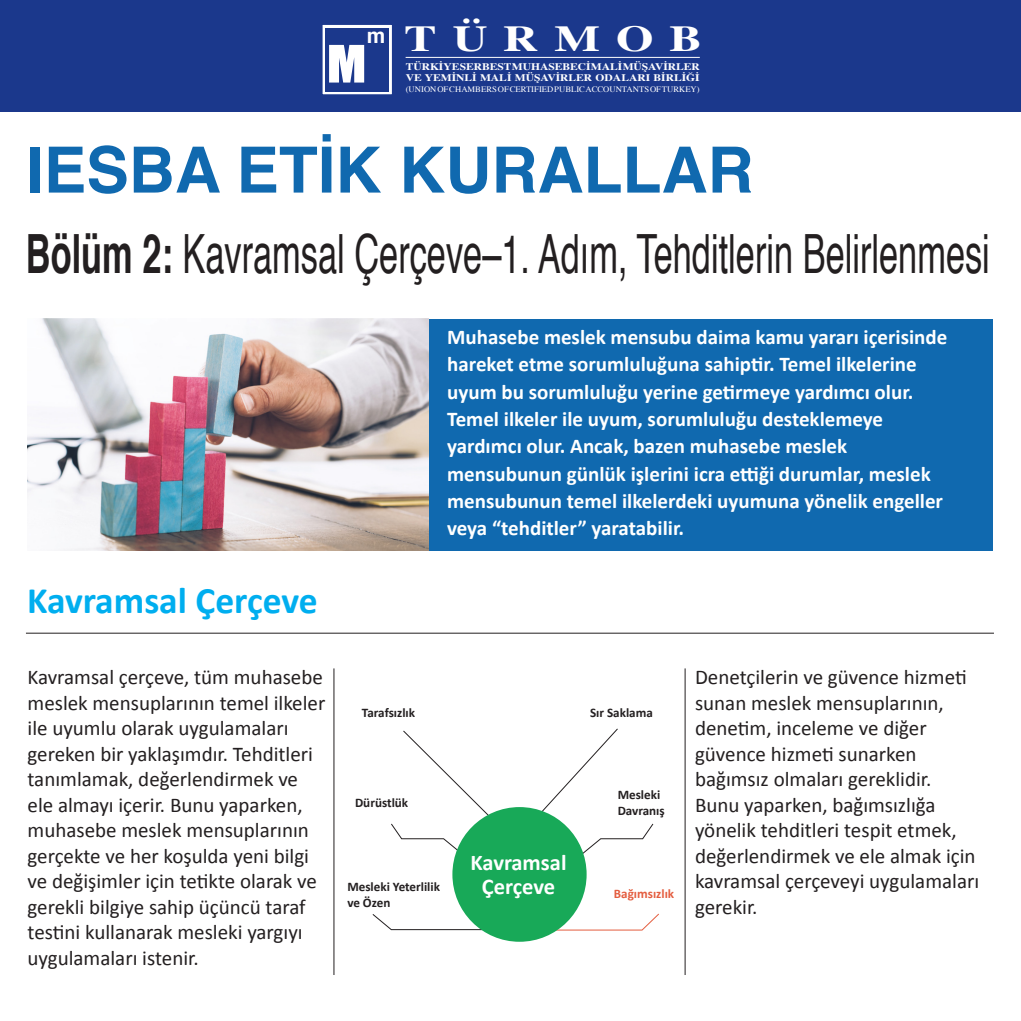
<style>
.page{position:relative;width:1021px;height:1021px;background:#fff}
.page>*{position:absolute;margin:0;border:0;box-sizing:border-box;transform-origin:0 0}
.Tablo_aciklama{font:700 63.75px "Helvetica";color:#1069af}
.Tablo_aciklama-2{font:54.07px "Helvetica";color:#231f20;scale:.63 1}
.M_Logo{font:47.62px "Impact";color:#fff;scale:1.16 1}
.IESBA_METİN{font:700 37.5px "Calibri";color:#00aeef}
.TÜRMOB_logo{font:700 36.6px "Times";letter-spacing:.33em;color:#fff;scale:1.32 1}
.IESBA_METİN-2{font:700 22.5px/24.8px "Calibri";color:#fff;text-align:center}
.IESBA_METİN-3{font:21px/25.5px "Calibri";color:#231f20}
.t1{font:700 21px/27.3px "Calibri";color:#fff}
.m_Logo{font:700 20.92px "Helvetica";color:#fff}
.IESBA_METİN-4{font:700 13.12px/15.9px "Calibri";color:#231f20}
.IESBA_METİN-5{font:700 13.12px "Calibri";color:#e45d3f}
.Türmob_Açılım_Logo{font:700 10.05px "Times";letter-spacing:-.005em;color:#fff;scale:1.15 1}
.Türmob_Açılım_Logo-2{font:8.25px "Times";color:#fff;scale:1.05 1}
.s1{font-weight:700}
</style>
<div class="page">
<div style="left:0;top:0;width:1020px;height:112px;background:#1b388c"></div>
<hr style="left:405px;top:57px;width:294px;height:1px;background:#fff">
<div style="left:319px;top:22px;width:76px;height:76px;background:#fff;border:3px solid #1b388c"></div>
<div style="left:325px;top:28px;width:64px;height:63px;background:#1b388c"></div>
<div style="left:31px;top:318px;width:961px;height:232px;background:#1069af"></div>
<img style="left:28px;top:318px;width:401px;height:232px">
<hr style="left:26px;top:633px;width:967px;height:1px;background:#231f20">
<hr style="left:334px;top:668px;width:1px;height:307px;background:#231f20">
<hr style="left:685px;top:668px;width:1px;height:307px;background:#231f20">
<svg style="left:391px;top:730px;width:104px;height:120px"></svg>
<svg style="left:527px;top:728px;width:127px;height:133px"></svg>
<svg style="left:372px;top:912px;width:287px;height:18px"></svg>
<div style="left:452px;top:807px;width:134px;height:134px;background:#18a958;border-radius:50%"></div>
<p class="m_Logo" style="left:367px;top:19px;width:20px">m</p>
<p class="M_Logo" style="left:327px;top:27px;width:36px">M</p>
<p class="TÜRMOB_logo" style="left:404px;top:14px;width:226px">TÜRMOB</p>
<p class="Türmob_Açılım_Logo" style="left:406px;top:60px;width:257px">TÜRKİYE SERBEST MUHASEBECİ MALİ MÜŞAVİRLER</p>
<p class="Türmob_Açılım_Logo" style="left:406px;top:71px;width:257px">VE YEMİNLİ MALİ MÜŞAVİRLER ODALARI BİRLİĞİ</p>
<p class="Türmob_Açılım_Logo-2" style="left:406px;top:81px;width:281px">(UNION OF CHAMBERS OF CERTIFIED PUBLIC ACCOUNTANTS OF TURKEY)</p>
<p class="Tablo_aciklama" style="left:26px;top:119px;width:729px">IESBA ETİK KURALLAR</p>
<p class="Tablo_aciklama-2" style="left:26px;top:212px;width:1531px"><span class="s1">Bölüm 2:</span> Kavramsal Çerçeve–1. Adım, Tehditlerin Belirlenmesi</p>
<p class="IESBA_METİN" style="left:27px;top:576px;width:292px">Kavramsal Çerçeve</p>
<p class="IESBA_METİN-3" style="left:28px;top:664px;width:299px">Kavramsal çerçeve, tüm muhasebe meslek mensuplarının temel ilkeler ile uyumlu olarak uygulamaları gereken bir yaklaşımdır. Tehditleri tanımlamak, değerlendirmek ve ele almayı içerir. Bunu yaparken, muhasebe meslek mensuplarının gerçekte ve her koşulda yeni bilgi ve değişimler için tetikte olarak ve gerekli bilgiye sahip üçüncü taraf testini kullanarak mesleki yargıyı uygulamaları istenir.</p>
<p class="t1" style="left:447px;top:323px;width:502px">Muhasebe meslek mensubu daima kamu yararı içerisinde hareket etme sorumluluğuna sahiptir. Temel ilkelerine uyum bu sorumluluğu yerine getirmeye yardımcı olur.<br>Temel ilkeler ile uyum, sorumluluğu desteklemeye yardımcı olur. Ancak, bazen muhasebe meslek mensubunun günlük işlerini icra ettiği durumlar, meslek mensubunun temel ilkelerdeki uyumuna yönelik engeller veya “tehditler” yaratabilir.</p>
<p class="IESBA_METİN-4" style="left:362px;top:704px;width:55px">Tarafsızlık</p>
<p class="IESBA_METİN-4" style="left:590px;top:704px;width:64px">Sır Saklama</p>
<p class="IESBA_METİN-4" style="left:355px;top:794px;width:55px">Dürüstlük</p>
<p class="IESBA_METİN-4" style="left:347px;top:878px;width:94px">Mesleki Yeterlilik ve Özen</p>
<p class="IESBA_METİN-2" style="left:470px;top:849px;width:97px">Kavramsal<br>Çerçeve</p>
<p class="IESBA_METİN-4" style="left:617px;top:786px;width:49px">Mesleki<br>Davranış</p>
<p class="IESBA_METİN-5" style="left:614px;top:885px;width:62px">Bağımsızlık</p>
<p class="IESBA_METİN-3" style="left:695px;top:664px;width:286px">Denetçilerin ve güvence hizmeti sunan meslek mensuplarının, denetim, inceleme ve diğer güvence hizmeti sunarken bağımsız olmaları gereklidir.<br>Bunu yaparken, bağımsızlığa yönelik tehditleri tespit etmek, değerlendirmek ve ele almak için kavramsal çerçeveyi uygulamaları gerekir.</p>
</div>
